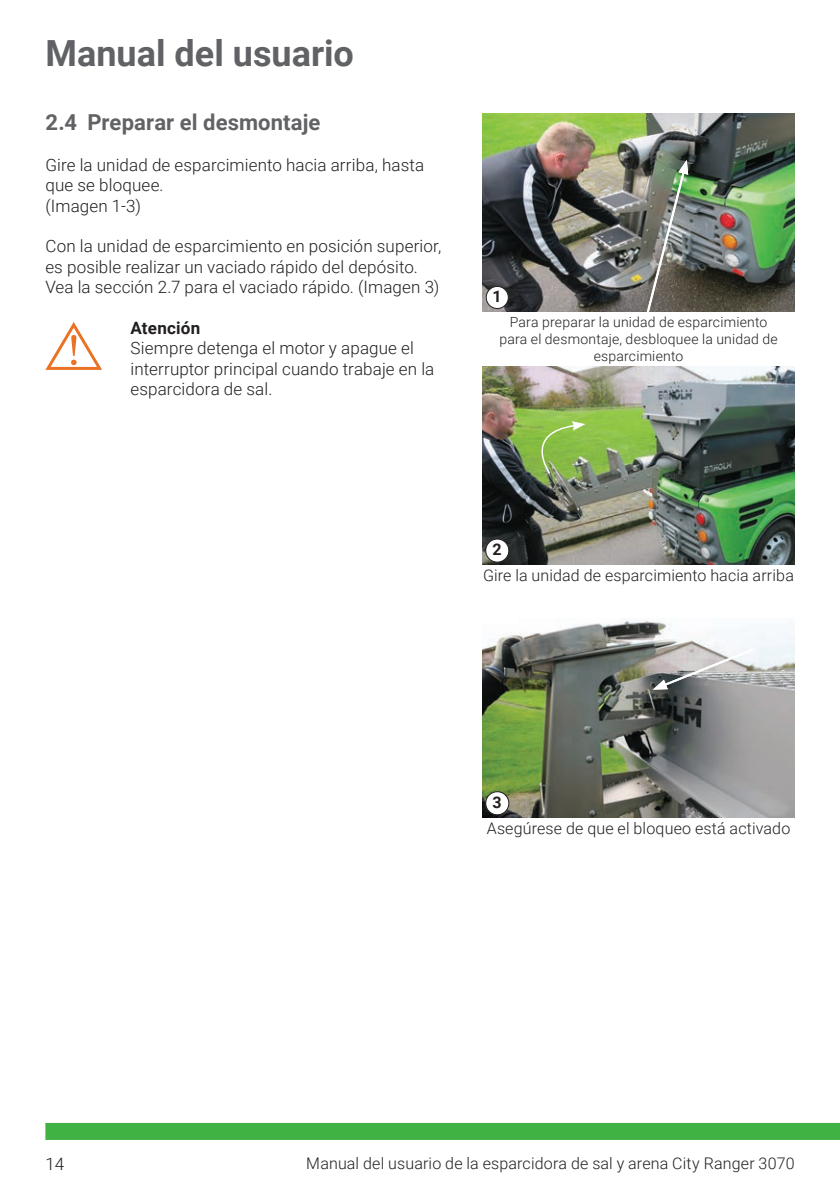
<style>
.page{position:relative;width:840px;height:1191px;background:#fff}
.page>*{position:absolute;margin:0;border:0;box-sizing:border-box;transform-origin:0 0}
.t1{font:700 36px "Roboto";color:#616265}
.t2{font:700 22px "Roboto";letter-spacing:.005em;color:#616265}
.t3{font:300 17px/20.4px "Roboto";letter-spacing:.005em;color:#231f20}
.t4{font:700 17px "Roboto";letter-spacing:.015em;color:#231f20}
.t5{font:300 16px "Roboto";letter-spacing:.01em;color:#231f20}
.t6{font:700 16px "Roboto";color:#231f20}
.t7{font:300 14px/16.8px "Roboto";letter-spacing:.015em;color:#231f20;text-align:center}
</style>
<div class="page">
<div style="left:45px;top:1123px;width:794px;height:17px;background:#40b143"></div>
<img style="left:482px;top:366px;width:312px;height:198px">
<img style="left:482px;top:620px;width:312px;height:197px">
<img style="left:482px;top:113px;width:312px;height:199px">
<svg style="left:521px;top:421px;width:64px;height:53px;background:#8dbb53"></svg>
<div style="left:486px;top:286px;width:22px;height:22px;background:#fff;border-radius:50%"></div>
<div style="left:485px;top:286px;width:23px;height:23px;border:1px solid #231f20;border-radius:50%"></div>
<div style="left:485px;top:791px;width:23px;height:23px;background:#fff;border-radius:50%"></div>
<div style="left:485px;top:791px;width:24px;height:24px;border:1px solid #231f20;border-radius:50%"></div>
<div style="left:485px;top:539px;width:23px;height:23px;background:#fff;border-radius:50%"></div>
<div style="left:485px;top:538px;width:24px;height:24px;border:1px solid #231f20;border-radius:50%"></div>
<svg style="left:45px;top:322px;width:57px;height:48px"></svg>
<img style="left:644px;top:160px;width:43px;height:152px">
<svg style="left:652px;top:647px;width:102px;height:42px;background:#b5b4b3"></svg>
<h1 class="t1" style="left:45px;top:28px;width:309px">Manual del usuario</h1>
<p class="t2" style="left:45px;top:107px;width:276px">2.4 Preparar el desmontaje</p>
<p class="t3" style="left:45px;top:154px;width:380px">Gire la unidad de esparcimiento hacia arriba, hasta que se bloquee.<br>(Imagen 1-3)</p>
<p class="t3" style="left:45px;top:235px;width:397px">Con la unidad de esparcimiento en posición superior, es posible realizar un vaciado rápido del depósito.<br>Vea la sección 2.7 para el vaciado rápido. (Imagen 3)</p>
<p class="t4" style="left:130px;top:316px;width:71px">Atención</p>
<p class="t3" style="left:130px;top:337px;width:305px">Siempre detenga el motor y apague el interruptor principal cuando trabaje en la esparcidora de sal.</p>
<p class="t6" style="left:492px;top:285px;width:11px">1</p>
<p class="t7" style="left:499px;top:313px;width:279px">Para preparar la unidad de esparcimiento para el desmontaje, desbloquee la unidad de esparcimiento</p>
<p class="t6" style="left:492px;top:538px;width:11px">2</p>
<p class="t5" style="left:483px;top:564px;width:312px">Gire la unidad de esparcimiento hacia arriba</p>
<p class="t6" style="left:492px;top:791px;width:11px">3</p>
<p class="t5" style="left:486px;top:817px;width:305px">Asegúrese de que el bloqueo está activado</p>
<p class="t3" style="left:45px;top:1152px;width:20px">14</p>
<p class="t5" style="left:306px;top:1152px;width:489px">Manual del usuario de la esparcidora de sal y arena City Ranger 3070</p>
</div>
